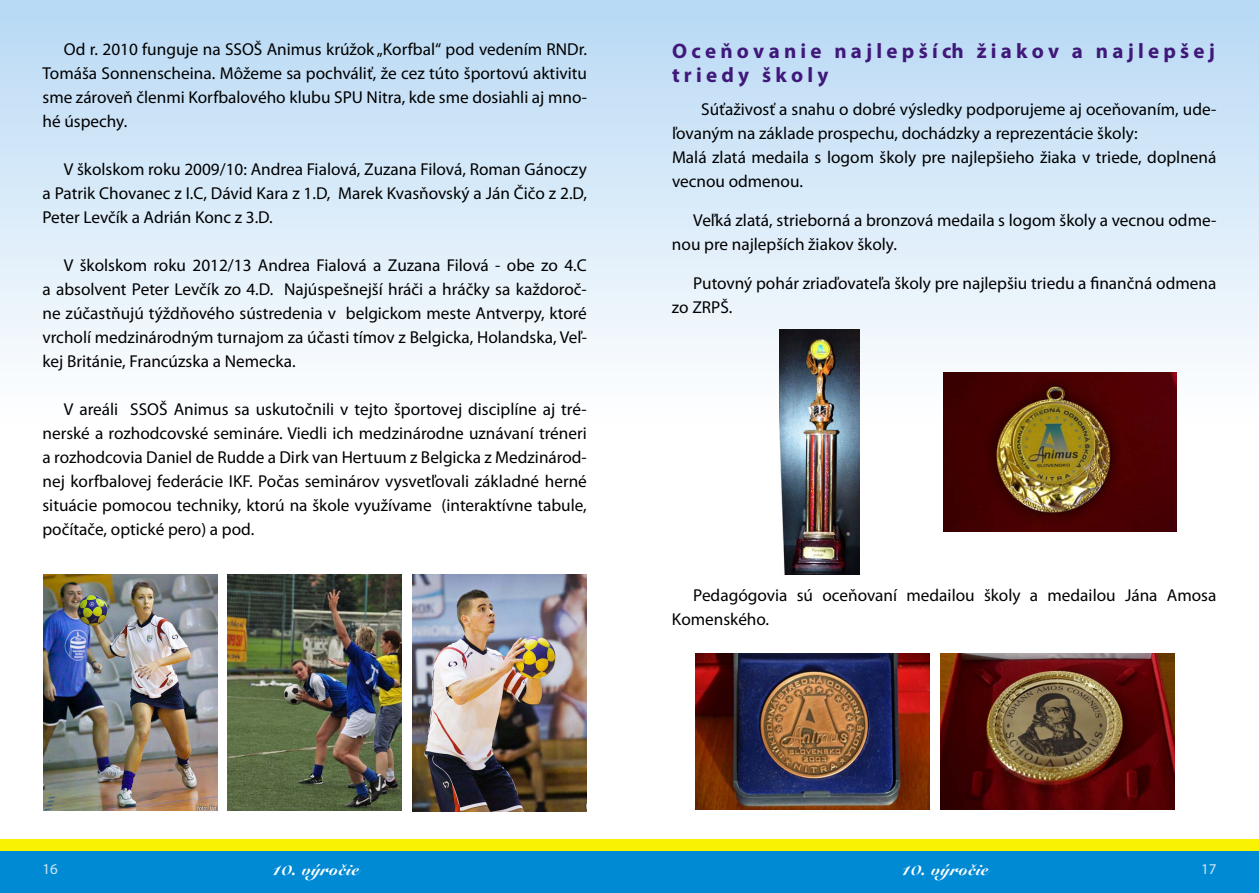
<style>
.page{position:relative;width:1259px;height:893px;background:#fff}
.page>*{position:absolute;margin:0;border:0;box-sizing:border-box;transform-origin:0 0}
.t1{font:700 21px/24px "Myriad Pro";color:#40187a}
.t2{font:18px "Snell Blk AT";color:#fff}
.t3{font:17.25px/24px "Myriad Pro";color:#000;text-align:justify}
.t4{font:15px "Myriad Pro";color:#cfe5f8}
</style>
<div class="page">
<div style="left:0;top:839px;width:629px;height:54px;background:#f9f200"></div>
<div style="left:0;top:851px;width:629px;height:42px;background:#008ad3"></div>
<div style="left:0;top:0;width:629px;height:434px;background:linear-gradient(to bottom,#b7d9f4,#fff)"></div>
<div style="left:629px;top:839px;width:630px;height:54px;background:#f9f200"></div>
<div style="left:629px;top:851px;width:630px;height:42px;background:#008ad3"></div>
<div style="left:629px;top:0;width:630px;height:434px;background:linear-gradient(to bottom,#b8d9f5,#fffffe)"></div>
<img style="left:43px;top:574px;width:174px;height:236px">
<img style="left:227px;top:574px;width:175px;height:237px">
<img style="left:412px;top:574px;width:174px;height:237px">
<img style="left:780px;top:329px;width:79px;height:245px">
<img style="left:943px;top:372px;width:233px;height:159px">
<img style="left:696px;top:654px;width:233px;height:155px">
<img style="left:941px;top:654px;width:233px;height:155px">
<p class="t3" style="left:43px;top:37px;width:546px;text-indent:21px">Od r. 2010 funguje na SSOŠ Animus krúžok „Korfbal“ pod vedením RNDr.<br>Tomáša Sonnenscheina. Môžeme sa pochváliť, že cez túto športovú aktivitu sme zároveň členmi Korfbalového klubu SPU Nitra, kde sme dosiahli aj mno&shy;hé úspechy.</p>
<p class="t3" style="left:43px;top:157px;width:546px;text-indent:21px">V školskom roku 2009/10: Andrea Fialová, Zuzana Filová, Roman Gánoczy a Patrik Chovanec z I.C, Dávid Kara z 1.D, Marek Kvasňovský a Ján Čičo z 2.D, Peter Levčík a Adrián Konc z 3.D.</p>
<p class="t3" style="left:43px;top:253px;width:546px;text-indent:21px">V školskom roku 2012/13 Andrea Fialová a Zuzana Filová - obe zo 4.C a absolvent Peter Levčík zo 4.D. Najúspešnejší hráči a hráčky sa každoroč&shy;ne zúčastňujú týždňového sústredenia v belgickom meste Antverpy, ktoré vrcholí medzinárodným turnajom za účasti tímov z Belgicka, Holandska, Veľ&shy;kej Británie, Francúzska a Nemecka.</p>
<p class="t3" style="left:42px;top:397px;width:546px;text-indent:21px">V areáli SSOŠ Animus sa uskutočnili v tejto športovej disciplíne aj tré&shy;nerské a rozhodcovské semináre. Viedli ich medzinárodne uznávaní tréneri a rozhodcovia Daniel de Rudde a Dirk van Hertuum z Belgicka z Medzinárod&shy;nej korfbalovej federácie IKF. Počas seminárov vysvetľovali základné herné situácie pomocou techniky, ktorú na škole využívame (interaktívne tabule, počítače, optické pero) a pod.</p>
<p class="t1" style="left:672px;top:39px;width:544px">O c e ň o v a n i e n a j l e p š í ch ž i a k o v a n a j l e p š e j t r i e d y š k o l y</p>
<p class="t3" style="left:672px;top:97px;width:546px;text-align:left;text-indent:29px">Súťaživosť a snahu o dobré výsledky podporujeme aj oceňovaním, ude&shy;ľovaným na základe prospechu, dochádzky a reprezentácie školy:<br>Malá zlatá medaila s logom školy pre najlepšieho žiaka v triede, doplnená vecnou odmenou.</p>
<p class="t3" style="left:672px;top:208px;width:546px;text-indent:21px">Veľká zlatá, strieborná a bronzová medaila s logom školy a vecnou odme&shy;nou pre najlepších žiakov školy.</p>
<p class="t3" style="left:672px;top:271px;width:546px;text-indent:21px">Putovný pohár zriaďovateľa školy pre najlepšiu triedu a finančná odmena zo ZRPŠ.</p>
<p class="t3" style="left:672px;top:583px;width:546px;text-indent:21px">Pedagógovia sú oceňovaní medailou školy a medailou Jána Amosa<br>Komenského.</p>
<p class="t4" style="left:43px;top:860px;width:17px">16</p>
<p class="t2" style="left:270px;top:859px;width:90px">10. výročie</p>
<p class="t2" style="left:900px;top:859px;width:90px">10. výročie</p>
<p class="t4" style="left:1201px;top:860px;width:17px">17</p>
</div>
